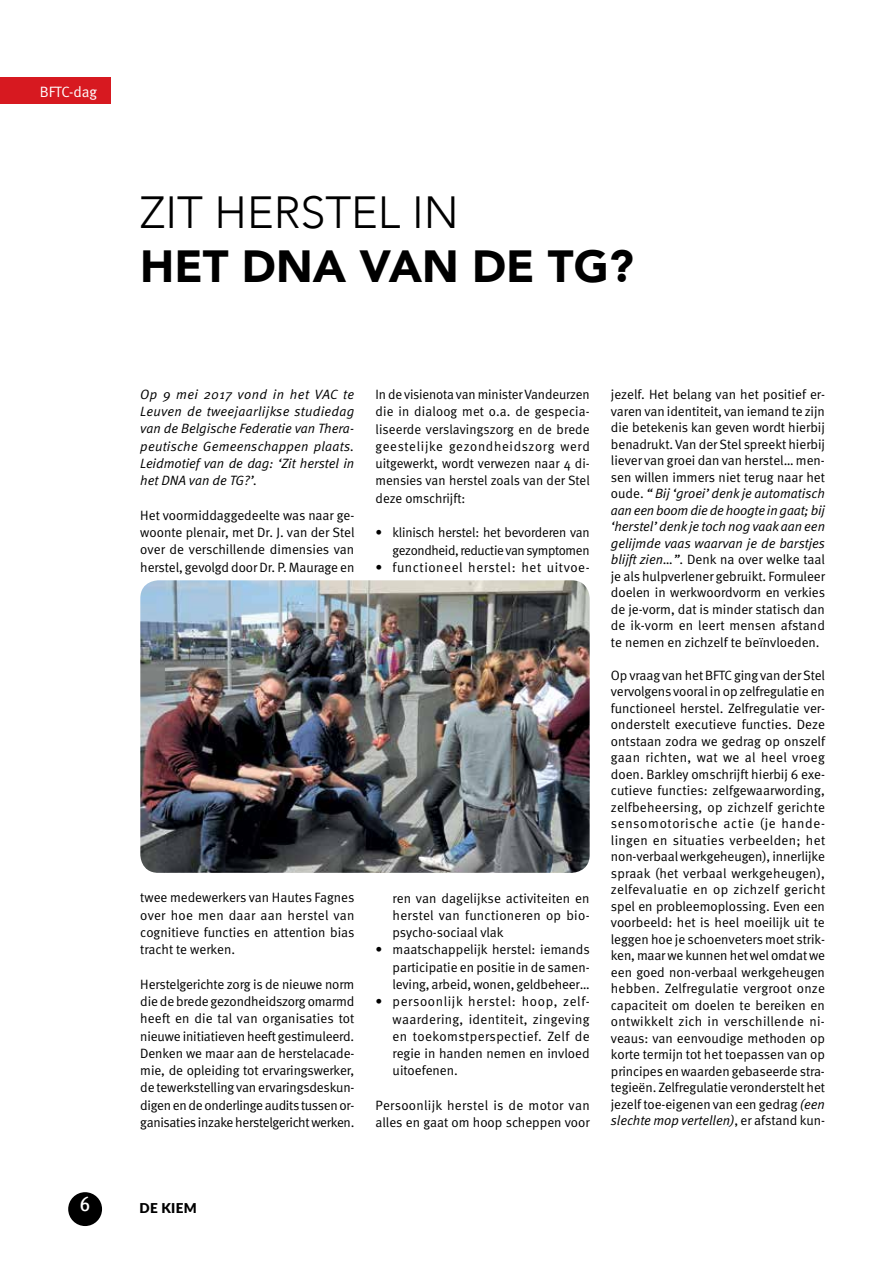
<style>
.page{position:relative;width:893px;height:1263px;background:#fff}
.page>*{position:absolute;margin:0;border:0;box-sizing:border-box;transform-origin:0 0}
.t1{font:900 45px "Avenir";color:#000}
.t2{font:300 45px "Avenir";color:#000}
.t3{font:500 21px "Meta Cond";color:#fff}
.t4{font:15px "Meta Normal";letter-spacing:-.005em;color:#fff}
.t5{font:13.5px/16.5px "Meta Normal";letter-spacing:-.005em;color:#000;text-align:justify}
.t6{font:italic 13.5px/17.2px "Meta Normal";color:#000;text-align:justify}
.t7{font:13.5px/17.2px "Meta Normal";letter-spacing:-.025em;color:#000;text-align:right}
.t8{font:13.5px "Meta Normal";letter-spacing:.04em;color:#000}
.t9{font:900 13.5px "Lato";letter-spacing:.02em;color:#000}
.s1{font-style:italic}
</style>
<div class="page">
<div style="left:0;top:78px;width:111px;height:26px;background:#d71920"></div>
<img style="left:140px;top:580px;width:450px;height:293px">
<div style="left:68px;top:1192px;width:34px;height:34px;background:#000;border-radius:50%"></div>
<p class="t4" style="left:40px;top:83px;width:59px">BFTC-dag</p>
<h1 class="t2" style="left:140px;top:186px;width:320px">ZIT HERSTEL IN</h1>
<h1 class="t1" style="left:140px;top:228px;width:495px">HET DNA VAN DE TG?</h1>
<p class="t6" style="left:140px;top:385px;width:216px">Op 9 mei 2017 vond in het VAC te Leuven de tweejaarlijkse studiedag van de Belgische Federatie van Thera&shy;peutische Gemeenschappen plaats.<br>Leidmotief van de dag: ‘Zit herstel in het DNA van de TG?’.</p>
<p class="t5" style="left:140px;top:506px;width:216px;line-height:17.2px">Het voormiddaggedeelte was naar ge&shy;woonte plenair, met Dr. J. van der Stel over de verschillende dimensies van herstel, gevolgd door Dr. P. Maurage en</p>
<p class="t5" style="left:140px;top:889px;width:216px;line-height:17.2px">twee medewerkers van Hautes Fagnes over hoe men daar aan herstel van cognitieve functies en attention bias tracht te werken.</p>
<p class="t5" style="left:140px;top:975px;width:216px;line-height:17.2px">Herstelgerichte zorg is de nieuwe norm die de brede gezondheidszorg omarmd heeft en die tal van organisaties tot nieuwe initiatieven heeft gestimuleerd.<br>Denken we maar aan de herstelacade&shy;mie, de opleiding tot ervaringswerker, de tewerkstelling van ervaringsdeskun&shy;digen en de onderlinge audits tussen or&shy;ganisaties inzake herstelgericht werken.</p>
<p class="t5" style="left:376px;top:386px;width:216px;line-height:17.2px">In de visienota van minister Vandeurzen die in dialoog met o.a. de gespecia&shy;liseerde verslavingszorg en de brede geestelijke gezondheidszorg werd uitgewerkt, wordt verwezen naar 4 di&shy;mensies van herstel zoals van der Stel deze omschrijft:</p>
<p class="t7" style="left:376px;top:524px;width:216px">• klinisch herstel: het bevorderen van gezondheid, reductie van symptomen</p>
<p class="t8" style="left:376px;top:559px;width:216px">• functioneel herstel: het uitvoe-</p>
<p class="t5" style="left:393px;top:889px;width:198px;line-height:17.2px">ren van dagelijkse activiteiten en herstel van functioneren op bio&shy;psycho-sociaal vlak</p>
<p class="t5" style="left:393px;top:941px;width:199px;line-height:17.2px;text-indent:-17px">• maatschappelijk herstel: iemands participatie en positie in de samen&shy;leving, arbeid, wonen, geldbeheer…</p>
<p class="t5" style="left:393px;top:993px;width:199px;line-height:17.2px;text-indent:-17px">• persoonlijk herstel: hoop, zelf&shy;waardering, identiteit, zingeving en toekomstperspectief. Zelf de regie in handen nemen en invloed uitoefenen.</p>
<p class="t5" style="left:376px;top:1096px;width:216px;line-height:17.2px">Persoonlijk herstel is de motor van alles en gaat om hoop scheppen voor</p>
<p class="t5" style="left:611px;top:386px;width:216px">jezelf. Het belang van het positief er&shy;varen van identiteit, van iemand te zijn die betekenis kan geven wordt hierbij benadrukt. Van der Stel spreekt hierbij liever van groei dan van herstel… men&shy;sen willen immers niet terug naar het oude. <span class="s1">“ Bij ‘groei’ denk je automatisch aan een boom die de hoogte in gaat; bij ‘herstel’ denk je toch nog vaak aan een gelijmde vaas waarvan je de barstjes blijft zien…”</span>. Denk na over welke taal je als hulpverlener gebruikt. Formuleer doelen in werkwoordvorm en verkies de je-vorm, dat is minder statisch dan de ik-vorm en leert mensen afstand te nemen en zichzelf te beïnvloeden.</p>
<p class="t5" style="left:611px;top:666px;width:216px">Op vraag van het BFTC ging van der Stel vervolgens vooral in op zelfregulatie en functioneel herstel. Zelfregulatie ver&shy;onderstelt executieve functies. Deze ontstaan zodra we gedrag op onszelf gaan richten, wat we al heel vroeg doen. Barkley omschrijft hierbij 6 exe&shy;cutieve functies: zelfgewaarwording, zelfbeheersing, op zichzelf gerichte sensomotorische actie (je hande&shy;lingen en situaties verbeelden; het non-verbaal werkgeheugen), innerlijke spraak (het verbaal werkgeheugen), zelfevaluatie en op zichzelf gericht spel en probleemoplossing. Even een voorbeeld: het is heel moeilijk uit te leggen hoe je schoenveters moet strik&shy;ken, maar we kunnen het wel omdat we een goed non-verbaal werkgeheugen hebben. Zelfregulatie vergroot onze capaciteit om doelen te bereiken en ontwikkelt zich in verschillende ni&shy;veaus: van eenvoudige methoden op korte termijn tot het toepassen van op principes en waarden gebaseerde stra&shy;tegieën. Zelfregulatie veronderstelt het jezelf toe-eigenen van een gedrag <span class="s1">(een slechte mop vertellen)</span>, er afstand kun-</p>
<h2 class="t3" style="left:80px;top:1192px;width:12px">6</h2>
<p class="t9" style="left:140px;top:1198px;width:59px">DE KIEM</p>
</div>
